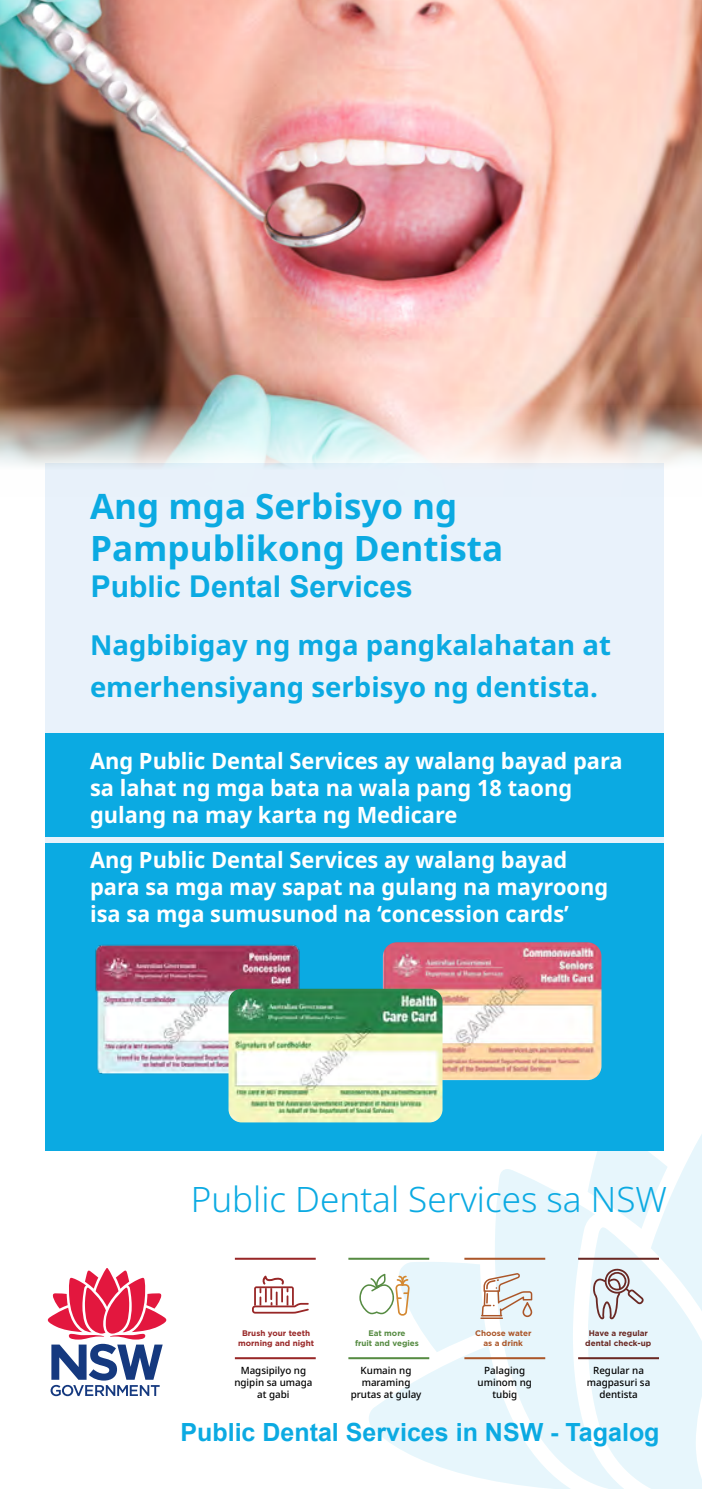
<style>
.page{position:relative;width:702px;height:1489px;background:#fff}
.page>*{position:absolute;margin:0;border:0;box-sizing:border-box;transform-origin:0 0}
.t1{font:700 35px/42px "Noto Sans";color:#0baae2}
.Public_Dental{font:300 35px "Noto Sans";color:#0baae2}
.t2{font:700 30px "Arial";color:#0baae2}
.t3{font:700 27.5px/42.8px "Noto Sans";color:#0baae2}
.t4{font:700 25px "Arial";color:#0baae2}
.Text_White{font:700 22.5px/27px "Noto Sans";color:#fff}
.Captions{font:500 10px/12px "Noto Sans";color:#000;text-align:center}
.t5{font:700 8px/9.8px "Gotham";color:#982727;text-align:center}
.t6{font:700 8px/9.8px "Gotham";color:#6a2823;text-align:center}
.t7{font:700 8px/9.8px "Gotham";color:#568b42;text-align:center}
.t8{font:700 8px/9.8px "Gotham";color:#ab5629;text-align:center}
</style>
<div class="page">
<div style="left:45px;top:463px;width:618px;height:647px;background:#e9f2fb"></div>
<div style="left:45px;top:843px;width:618px;height:307px;background:#0baae2"></div>
<div style="left:45px;top:734px;width:618px;height:103px;background:#0baae2"></div>
<svg style="left:369px;top:1110px;width:333px;height:378px;fill:#e7f6fc"></svg>
<img style="left:0;top:0;width:702px;height:496px">
<svg style="left:47px;top:1268px;width:120px;height:127px"></svg>
<img style="left:95px;top:944px;width:205px;height:131px">
<img style="left:383px;top:942px;width:218px;height:138px">
<img style="left:228px;top:988px;width:214px;height:134px">
<svg style="left:359px;top:1273px;width:50px;height:42px"></svg>
<svg style="left:480px;top:1272px;width:52px;height:46px"></svg>
<svg style="left:592px;top:1267px;width:51px;height:52px;background:#cdccd0"></svg>
<hr style="left:235px;top:1257px;width:81px;height:2px;background:#982727">
<hr style="left:235px;top:1356px;width:81px;height:2px;background:#982727">
<svg style="left:252px;top:1275px;width:57px;height:38px"></svg>
<hr style="left:348px;top:1257px;width:81px;height:2px;background:#568b42">
<hr style="left:348px;top:1356px;width:81px;height:2px;background:#568b42">
<hr style="left:464px;top:1257px;width:81px;height:2px;background:#ab5629">
<hr style="left:464px;top:1356px;width:81px;height:2px;background:#ab5629">
<hr style="left:578px;top:1257px;width:81px;height:2px;background:#6a2823">
<hr style="left:578px;top:1356px;width:81px;height:2px;background:#6a2823">
<h1 class="t1" style="left:90px;top:486px;width:414px">Ang mga Serbisyo ng<br>Pampublikong Dentista</h1>
<p class="t2" style="left:91px;top:567px;width:323px">Public Dental Services</p>
<h2 class="t3" style="left:90px;top:624px;width:522px">Nagbibigay ng mga pangkalahatan at emerhensiyang serbisyo ng dentista.</h2>
<p class="Text_White" style="left:90px;top:747px;width:534px">Ang Public Dental Services ay walang bayad para sa lahat ng mga bata na wala pang 18 taong gulang na may karta ng Medicare</p>
<p class="Text_White" style="left:90px;top:846px;width:519px">Ang Public Dental Services ay walang bayad para sa mga may sapat na gulang na mayroong isa sa mga sumusunod na ‘concession cards’</p>
<p class="Public_Dental" style="left:191px;top:1174px;width:477px">Public Dental Services sa NSW</p>
<p class="t5" style="left:238px;top:1328px;width:77px">Brush your teeth morning and night</p>
<p class="t7" style="left:355px;top:1328px;width:65px">Eat more<br>fruit and vegies</p>
<p class="t8" style="left:475px;top:1328px;width:58px">Choose water as a drink</p>
<p class="t6" style="left:585px;top:1328px;width:68px">Have a regular dental check-up</p>
<p class="Captions" style="left:234px;top:1364px;width:80px">Magsipilyo ng ngipin sa umaga at gabi</p>
<p class="Captions" style="left:351px;top:1364px;width:72px">Kumain ng maraming prutas at gulay</p>
<p class="Captions" style="left:477px;top:1364px;width:56px">Palaging uminom ng tubig</p>
<p class="Captions" style="left:587px;top:1364px;width:65px">Regular na magpasuri sa dentista</p>
<p class="t4" style="left:180px;top:1415px;width:480px">Public Dental Services in NSW - Tagalog</p>
</div>
